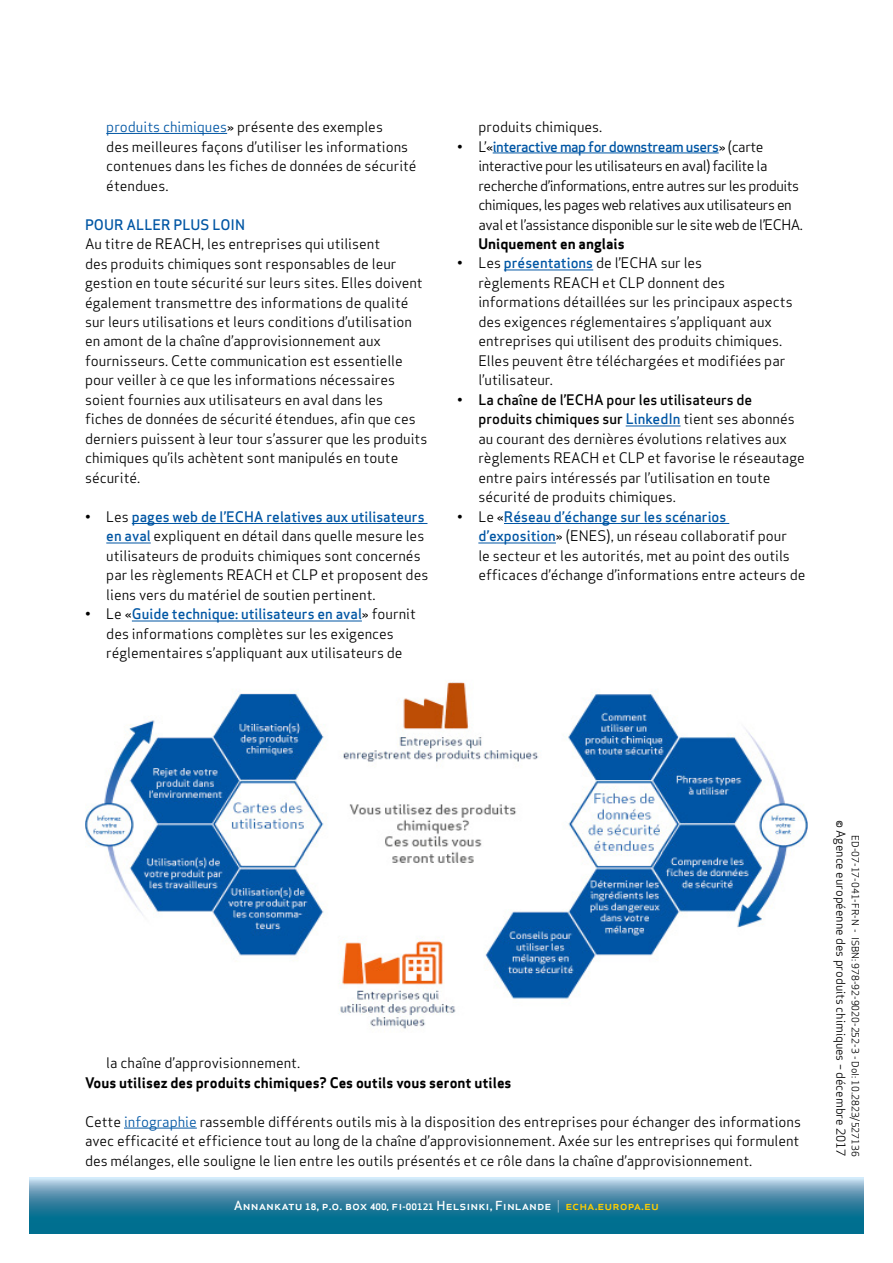
<style>
.page{position:relative;width:893px;height:1263px;background:#fff}
.page>*{position:absolute;margin:0;border:0;box-sizing:border-box;transform-origin:0 0}
.t1{font:14.25px/19.5px "Apex Sans";color:#000}
.t2{font:14.25px/19.5px "Apex Sans";letter-spacing:-.03em;color:#000}
.t3{font:700 14.25px "Apex Sans";color:#000}
.t4{font:500 14.25px "Apex Sans";color:#0056a4}
.t5{font:500 12.15px "Apex Sans";color:#fff;scale:1.08 1}
.t6{font:12px "Apex Sans";color:#000}
.t7{font:9.75px "Apex Sans";color:#000}
.s1{color:#0056a4}
.s2{font-weight:500;color:#0056a4}
.s3{font-weight:500}
.s4{font-weight:700;font-size:8.7px}
.s5{font-weight:700;font-size:8.25px}
.s6{font-weight:300}
.s7{color:#fc0}
</style>
<div class="page">
<svg style="left:30px;top:1178px;width:833px;height:55px;background:#3e8aa8"></svg>
<hr style="left:106px;top:133px;width:121px;height:1px;background:#0056a4">
<hr style="left:132px;top:523px;width:295px;height:1px;background:#0056a4">
<hr style="left:106px;top:543px;width:45px;height:1px;background:#0056a4">
<hr style="left:132px;top:621px;width:230px;height:1px;background:#0056a4">
<hr style="left:493px;top:153px;width:226px;height:1px;background:#0056a4">
<hr style="left:504px;top:270px;width:89px;height:1px;background:#0056a4">
<hr style="left:626px;top:426px;width:55px;height:1px;background:#0056a4">
<hr style="left:504px;top:523px;width:225px;height:1px;background:#0056a4">
<hr style="left:478px;top:543px;width:78px;height:1px;background:#0056a4">
<hr style="left:124px;top:1128px;width:73px;height:1px;background:#0056a4">
<img style="left:85px;top:681px;width:723px;height:348px">
<p class="t1" style="left:106px;top:116px;width:312px"><span class="s1">produits chimiques</span>» présente des exemples<br>des meilleures façons d’utiliser les informations contenues dans les fiches de données de sécurité étendues.</p>
<p class="t4" style="left:85px;top:212px;width:162px">POUR ALLER PLUS LOIN</p>
<p class="t1" style="left:85px;top:233px;width:344px">Au titre de REACH, les entreprises qui utilisent<br>des produits chimiques sont responsables de leur gestion en toute sécurité sur leurs sites. Elles doivent également transmettre des informations de qualité sur leurs utilisations et leurs conditions d’utilisation en amont de la chaîne d’approvisionnement aux fournisseurs. Cette communication est essentielle pour veiller à ce que les informations nécessaires soient fournies aux utilisateurs en aval dans les<br>fiches de données de sécurité étendues, afin que ces derniers puissent à leur tour s’assurer que les produits chimiques qu’ils achètent sont manipulés en toute sécurité.</p>
<p class="t1" style="left:106px;top:506px;width:324px;text-indent:-21px">• Les <span class="s2">pages web de l’ECHA relatives aux utilisateurs en aval</span> expliquent en détail dans quelle mesure les utilisateurs de produits chimiques sont concernés par les règlements REACH et CLP et proposent des liens vers du matériel de soutien pertinent.</p>
<p class="t1" style="left:85px;top:603px;width:332px;text-align:center">• Le «<span class="s2">Guide technique: utilisateurs en aval</span>» fournit des informations complètes sur les exigences réglementaires s’appliquant aux utilisateurs de</p>
<p class="t1" style="left:478px;top:116px;width:125px">produits chimiques.</p>
<p class="t2" style="left:478px;top:135px;width:326px;text-indent:-21px">• L’«<span class="s2">interactive map for downstream users</span>» (carte interactive pour les utilisateurs en aval) facilite la recherche d’informations, entre autres sur les produits chimiques, les pages web relatives aux utilisateurs en aval et l’assistance disponible sur le site web de l’ECHA.</p>
<p class="t3" style="left:478px;top:234px;width:148px">Uniquement en anglais</p>
<p class="t1" style="left:478px;top:252px;width:316px;text-indent:-21px">• Les <span class="s2">présentations</span> de l’ECHA sur les<br>règlements REACH et CLP donnent des informations détaillées sur les principaux aspects des exigences réglementaires s’appliquant aux entreprises qui utilisent des produits chimiques.<br>Elles peuvent être téléchargées et modifiées par l’utilisateur.</p>
<p class="t1" style="left:478px;top:389px;width:328px;text-indent:-21px"><span class="s3">• La chaîne de l’ECHA pour les utilisateurs de produits chimiques sur</span> <span class="s2">LinkedIn</span> tient ses abonnés au courant des dernières évolutions relatives aux règlements REACH et CLP et favorise le réseautage entre pairs intéressés par l’utilisation en toute sécurité de produits chimiques.</p>
<p class="t1" style="left:478px;top:506px;width:329px;text-indent:-21px">• Le «<span class="s2">Réseau d’échange sur les scénarios d’exposition</span>» (ENES), un réseau collaboratif pour<br>le secteur et les autorités, met au point des outils efficaces d’échange d’informations entre acteurs de</p>
<p class="t1" style="left:106px;top:1052px;width:195px">la chaîne d’approvisionnement.</p>
<p class="t3" style="left:85px;top:1073px;width:428px">Vous utilisez des produits chimiques? Ces outils vous seront utiles</p>
<p class="t1" style="left:85px;top:1110px;width:717px;text-align:justify">Cette <span class="s1">infographie</span> rassemble différents outils mis à la disposition des entreprises pour échanger des informations avec efficacité et efficience tout au long de la chaîne d’approvisionnement. Axée sur les entreprises qui formulent des mélanges, elle souligne le lien entre les outils présentés et ce rôle dans la chaîne d’approvisionnement.</p>
<p class="t5" style="left:234px;top:1195px;width:395px">Annankatu <span class="s4">18</span>, p.o. box <span class="s4">400,</span> fi<span class="s5">-</span><span class="s4">00121</span> Helsinki, Finlande <span class="s6">|</span> <span class="s7">echa.europa.eu</span></p>
<p class="t6" style="left:851px;top:820px;width:338px;rotate:90deg">© Agence européenne des produits chimiques – décembre 2017</p>
<p class="t7" style="left:863px;top:835px;width:323px;rotate:90deg">ED-07-17-041-FR-N - ISBN: 978-92-9020-252-3 - DoI: 10.2823/527136</p>
</div>
